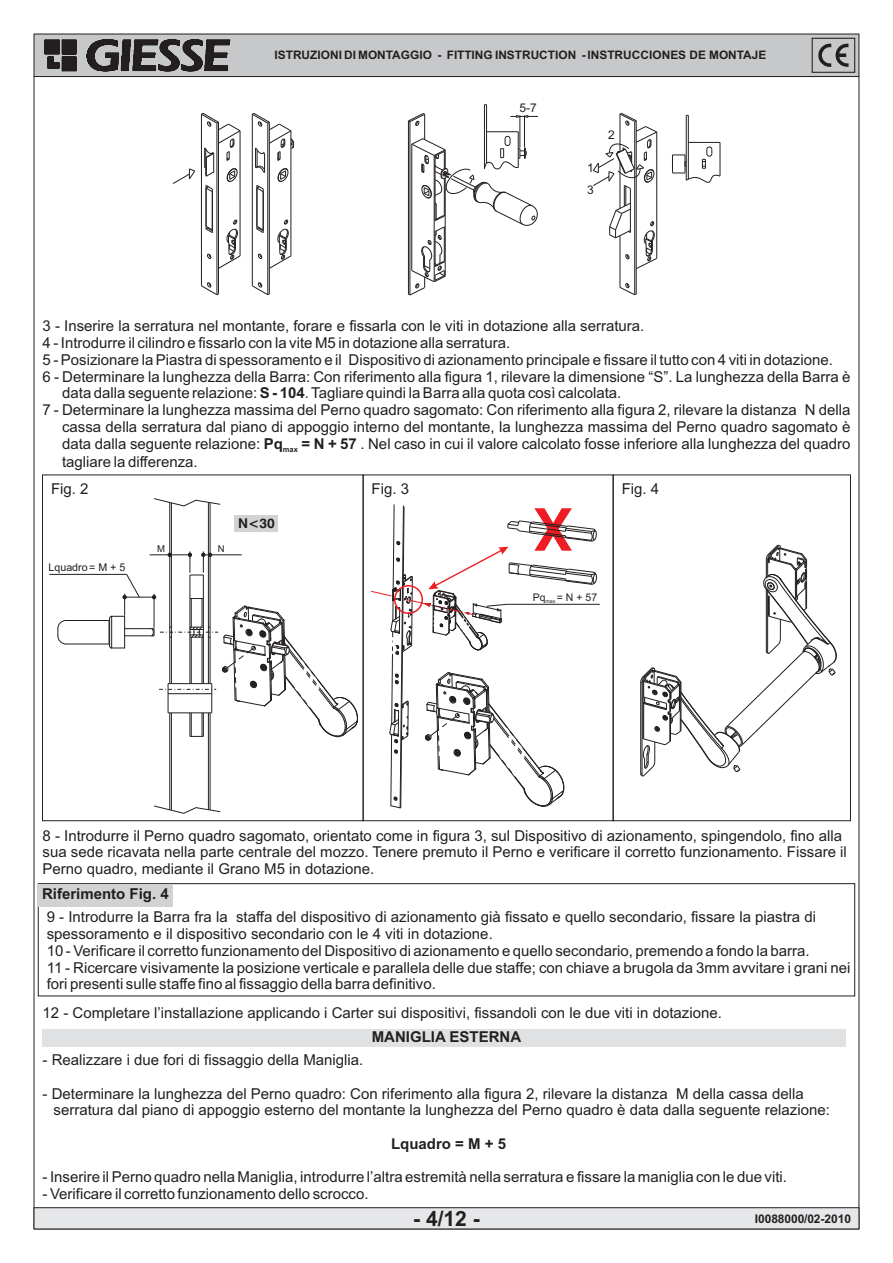
<style>
.page{position:relative;width:893px;height:1263px;background:#fff}
.page>*{position:absolute;margin:0;border:0;box-sizing:border-box;transform-origin:0 0}
.t1{font:700 59.1px "Swiss 721 BT";color:#ee1d23}
.t2{font:700 21px "Arial";color:#231f20}
.t3{font:15px/16.8px "Arial";color:#231f20}
.t4{font:700 15px "Arial";color:#231f20}
.t5{font:700 13.5px "Swiss 721 BT";color:#231f20}
.t6{font:700 12px "Arial";color:#231f20}
.t7{font:12px "Arial";color:#231f20}
.t8{font:700 11.7px "Arial";color:#231f20}
.t9{font:10.65px "Arial";color:#231f20}
.t10{font:10.5px "Arial";color:#231f20}
.t11{font:9.45px "Arial";color:#231f20}
.s1{font-weight:700}
</style>
<div class="page">
<div style="left:235px;top:515px;width:43px;height:16px;background:#d1d2d4"></div>
<div style="left:38px;top:883px;width:817px;height:113px;border:1px solid #231f20"></div>
<div style="left:38px;top:884px;width:134px;height:22px;background:#d1d2d4"></div>
<div style="left:34px;top:34px;width:825px;height:43px;background:#c7c8ca"></div>
<svg style="left:44px;top:39px;width:186px;height:33px"></svg>
<div style="left:34px;top:34px;width:825px;height:43px;border:1px solid #231f20"></div>
<hr style="left:34px;top:77px;width:1px;height:1152px;background:#231f20">
<hr style="left:859px;top:77px;width:1px;height:1152px;background:#231f20">
<svg style="left:818px;top:44px;width:30px;height:23px"></svg>
<div style="left:812px;top:38px;width:43px;height:35px;border:1px solid #231f20"></div>
<hr style="left:257px;top:188px;width:1px;height:38px;background:#231f20">
<hr style="left:291px;top:131px;width:1px;height:125px;background:#231f20">
<hr style="left:256px;top:185px;width:1px;height:44px;background:#231f20">
<hr style="left:263px;top:189px;width:1px;height:44px;background:#231f20">
<svg style="left:256px;top:219px;width:36px;height:50px"></svg>
<hr style="left:252px;top:114px;width:1px;height:172px;background:#231f20">
<hr style="left:269px;top:122px;width:1px;height:172px;background:#231f20">
<hr style="left:267px;top:123px;width:1px;height:172px;background:#231f20">
<svg style="left:251px;top:282px;width:19px;height:13px"></svg>
<svg style="left:251px;top:113px;width:44px;height:80px"></svg>
<hr style="left:240px;top:131px;width:1px;height:125px;background:#231f20">
<hr style="left:206px;top:185px;width:1px;height:44px;background:#231f20">
<hr style="left:212px;top:189px;width:1px;height:44px;background:#231f20">
<svg style="left:205px;top:219px;width:36px;height:50px"></svg>
<hr style="left:201px;top:114px;width:1px;height:172px;background:#231f20">
<hr style="left:218px;top:122px;width:1px;height:172px;background:#231f20">
<hr style="left:217px;top:123px;width:1px;height:172px;background:#231f20">
<svg style="left:200px;top:282px;width:19px;height:13px"></svg>
<svg style="left:172px;top:113px;width:69px;height:80px"></svg>
<hr style="left:486px;top:105px;width:1px;height:58px;background:#231f20">
<hr style="left:484px;top:105px;width:1px;height:64px;background:#231f20">
<svg style="left:407px;top:113px;width:131px;height:183px"></svg>
<hr style="left:524px;top:115px;width:1px;height:32px;background:#231f20">
<hr style="left:519px;top:115px;width:1px;height:32px;background:#231f20">
<hr style="left:688px;top:115px;width:1px;height:64px;background:#231f20">
<hr style="left:686px;top:115px;width:1px;height:65px;background:#231f20">
<hr style="left:688px;top:142px;width:32px;height:1px;background:#231f20">
<hr style="left:720px;top:142px;width:1px;height:34px;background:#231f20">
<svg style="left:672px;top:146px;width:49px;height:37px"></svg>
<hr style="left:634px;top:121px;width:1px;height:174px;background:#231f20">
<hr style="left:636px;top:121px;width:1px;height:173px;background:#231f20">
<hr style="left:620px;top:236px;width:1px;height:51px;background:#231f20">
<svg style="left:619px;top:283px;width:18px;height:13px"></svg>
<svg style="left:593px;top:113px;width:65px;height:157px"></svg>
<hr style="left:507px;top:604px;width:93px;height:1px;background:#231f20">
<hr style="left:169px;top:502px;width:1px;height:182px;background:#231f20">
<hr style="left:210px;top:503px;width:1px;height:181px;background:#231f20">
<svg style="left:154px;top:498px;width:67px;height:9px"></svg>
<svg style="left:154px;top:805px;width:67px;height:9px"></svg>
<hr style="left:171px;top:503px;width:1px;height:181px;background:#231f20">
<hr style="left:208px;top:502px;width:1px;height:182px;background:#231f20">
<hr style="left:169px;top:713px;width:1px;height:97px;background:#231f20">
<hr style="left:210px;top:713px;width:1px;height:97px;background:#231f20">
<hr style="left:171px;top:713px;width:1px;height:97px;background:#231f20">
<hr style="left:208px;top:713px;width:1px;height:97px;background:#231f20">
<hr style="left:66px;top:644px;width:43px;height:1px;background:#231f20">
<svg style="left:57px;top:620px;width:10px;height:25px"></svg>
<hr style="left:66px;top:620px;width:43px;height:1px;background:#231f20">
<hr style="left:49px;top:574px;width:78px;height:1px;background:#231f20">
<svg style="left:109px;top:551px;width:249px;height:197px"></svg>
<svg style="left:640px;top:545px;width:197px;height:232px"></svg>
<div style="left:43px;top:1029px;width:803px;height:17px;background:#e0e1e3"></div>
<svg style="left:33px;top:1207px;width:827px;height:23px;background:#d2d3d4"></svg>
<div style="left:42px;top:475px;width:321px;height:346px;border:1px solid #231f20"></div>
<div style="left:363px;top:475px;width:250px;height:346px;border:1px solid #231f20"></div>
<div style="left:613px;top:475px;width:238px;height:346px;border:1px solid #231f20"></div>
<svg style="left:371px;top:504px;width:226px;height:305px"></svg>
<p class="t8" style="left:275px;top:51px;width:493px">ISTRUZIONI DI MONTAGGIO - FITTING INSTRUCTION - INSTRUCCIONES DE MONTAJE</p>
<p class="t7" style="left:519px;top:103px;width:19px">5-7</p>
<p class="t7" style="left:587px;top:164px;width:8px">1</p>
<p class="t7" style="left:587px;top:185px;width:8px">3</p>
<p class="t7" style="left:608px;top:130px;width:8px">2</p>
<p class="t3" style="left:43px;top:319px;width:603px">3 - Inserire la serratura nel montante, forare e fissarla con le viti in dotazione alla serratura.</p>
<p class="t3" style="left:43px;top:336px;width:469px">4 - Introdurre il cilindro e fissarlo con la vite M5 in dotazione alla serratura.</p>
<p class="t3" style="left:43px;top:352px;width:792px">5 - Posizionare la Piastra di spessoramento e il Dispositivo di azionamento principale e fissare il tutto con 4 viti in dotazione.</p>
<p class="t3" style="left:43px;top:369px;width:809px">6 - Determinare la lunghezza della Barra: Con riferimento alla figura 1, rilevare la dimensione “S”. La lunghezza della Barra è</p>
<p class="t3" style="left:62px;top:386px;width:561px">data dalla seguente relazione: <span class="s1">S - 104</span>. Tagliare quindi la Barra alla quota così calcolata.</p>
<p class="t3" style="left:43px;top:403px;width:809px">7 - Determinare la lunghezza massima del Perno quadro sagomato: Con riferimento alla figura 2, rilevare la distanza N della</p>
<p class="t3" style="left:62px;top:419px;width:790px">cassa della serratura dal piano di appoggio interno del montante, la lunghezza massima del Perno quadro sagomato è</p>
<p class="t3" style="left:62px;top:436px;width:790px">data dalla seguente relazione: <span class="s1">Pq</span><sub>max</sub> <span class="s1">= N + 57</span> . Nel caso in cui il valore calcolato fosse inferiore alla lunghezza del quadro</p>
<p class="t3" style="left:62px;top:454px;width:137px">tagliare la differenza.</p>
<p class="t1" style="left:535px;top:506px;width:38px">X</p>
<p class="t3" style="left:51px;top:482px;width:39px">Fig. 2</p>
<p class="t3" style="left:372px;top:482px;width:39px">Fig. 3</p>
<p class="t3" style="left:622px;top:482px;width:39px">Fig. 4</p>
<p class="t5" style="left:238px;top:518px;width:38px">N&lt;30</p>
<p class="t11" style="left:157px;top:545px;width:9px">M</p>
<p class="t11" style="left:218px;top:545px;width:8px">N</p>
<p class="t9" style="left:49px;top:563px;width:78px">Lquadro= M + 5</p>
<p class="t10" style="left:533px;top:593px;width:66px">Pq<sub>max</sub> = N + 57</p>
<p class="t3" style="left:43px;top:828px;width:806px">8 - Introdurre il Perno quadro sagomato, orientato come in figura 3, sul Dispositivo di azionamento, spingendolo, fino alla sua sede ricavata nella parte centrale del mozzo. Tenere premuto il Perno e verificare il corretto funzionamento. Fissare il<br>Perno quadro, mediante il Grano M5 in dotazione.</p>
<p class="t3" style="left:47px;top:883px;width:771px;line-height:23.4px;text-indent:-5px"><span class="s1">Riferimento Fig. 4<br></span>9 - Introdurre la Barra fra la staffa del dispositivo di azionamento già fissato e quello secondario, fissare la piastra di</p>
<p class="t3" style="left:47px;top:927px;width:805px">spessoramento e il dispositivo secondario con le 4 viti in dotazione.<br>10 - Verificare il corretto funzionamento del Dispositivo di azionamento e quello secondario, premendo a fondo la barra.<br>11 - Ricercare visivamente la posizione verticale e parallela delle due staffe; con chiave a brugola da 3mm avvitare i grani nei fori presenti sulle staffe fino al fissaggio della barra definitivo.</p>
<p class="t3" style="left:43px;top:1005px;width:681px">12 - Completare l’installazione applicando i Carter sui dispositivi, fissandoli con le due viti in dotazione.</p>
<p class="t4" style="left:372px;top:1031px;width:151px">MANIGLIA ESTERNA</p>
<p class="t3" style="left:43px;top:1053px;width:322px">- Realizzare i due fori di fissaggio della Maniglia.</p>
<p class="t3" style="left:54px;top:1086px;width:778px;text-indent:-11px">- Determinare la lunghezza del Perno quadro: Con riferimento alla figura 2, rilevare la distanza M della cassa della serratura dal piano di appoggio esterno del montante la lunghezza del Perno quadro è data dalla seguente relazione:</p>
<p class="t4" style="left:391px;top:1138px;width:117px">Lquadro = M + 5</p>
<p class="t3" style="left:43px;top:1170px;width:746px">- Inserire il Perno quadro nella Maniglia, introdurre l’altra estremità nella serratura e fissare la maniglia con le due viti.</p>
<p class="t3" style="left:43px;top:1187px;width:327px">- Verificare il corretto funzionamento dello scrocco.</p>
<p class="t2" style="left:413px;top:1210px;width:68px">- 4/12 -</p>
<p class="t6" style="left:755px;top:1214px;width:98px">I0088000/02-2010</p>
</div>
